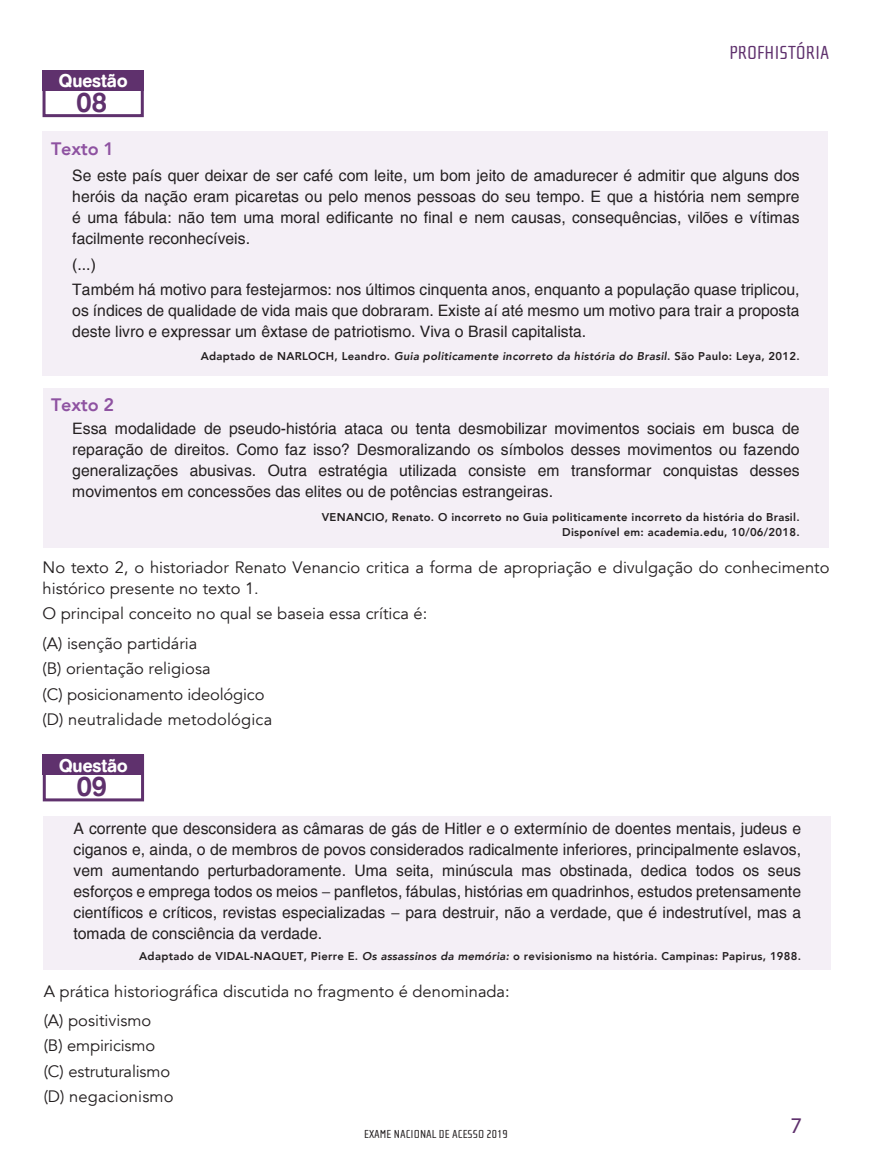
<style>
.page{position:relative;width:872px;height:1170px;background:#fff}
.page>*{position:absolute;margin:0;border:0;box-sizing:border-box;transform-origin:0 0}
.t1{font:500 27px "AG Book Rounded";color:#5f316d}
.t2{font:22.5px "Myriad Pro";color:#5f316d}
.t3{font:19.5px "Cholla Sans";color:#5f316d}
.t4{font:500 18px "AG Book Rounded";color:#fff}
.t5{font:800 18px "Avenir";color:#8e52a1}
.t6{font:16.5px/25.2px "Avenir";color:#231f20}
.t7{font:15.75px/21px "Helvetica";color:#231f20;text-align:justify}
.t8{font:12px "Cholla Sans";color:#231f20}
.t9{font:800 11.25px/15px "Avenir";letter-spacing:.025em;color:#231f20;text-align:right}
.s1{font-style:italic}
.s2{font-family:"Myriad Pro"}
</style>
<div class="page">
<div style="left:43px;top:816px;width:787px;height:154px;background:#f4eff6"></div>
<div style="left:43px;top:754px;width:101px;height:47px;border:3px solid #5f316d"></div>
<div style="left:43px;top:754px;width:101px;height:20px;background:#5f316d"></div>
<div style="left:43px;top:70px;width:101px;height:47px;border:3px solid #5f316d"></div>
<div style="left:43px;top:70px;width:101px;height:20px;background:#5f316d"></div>
<div style="left:42px;top:131px;width:785px;height:244px;background:#f4eff6"></div>
<div style="left:43px;top:388px;width:785px;height:160px;background:#f4eff6"></div>
<p class="t4" style="left:59px;top:71px;width:70px">Questão</p>
<h1 class="t1" style="left:76px;top:87px;width:32px">08</h1>
<p class="t5" style="left:51px;top:138px;width:65px">Texto 1</p>
<p class="t3" style="left:729px;top:42px;width:93px">PROFHISTÓRIA</p>
<p class="t7" style="left:72px;top:166px;width:729px">Se este país quer deixar de ser café com leite, um bom jeito de amadurecer é admitir que alguns dos heróis da nação eram picaretas ou pelo menos pessoas do seu tempo. E que a história nem sempre é uma fábula: não tem uma moral edificante no final e nem causas, consequências, vilões e vítimas facilmente reconhecíveis.</p>
<p class="t7" style="left:72px;top:252px;width:729px;line-height:25.2px">(...)<br>Também há motivo para festejarmos: nos últimos cinquenta anos, enquanto a população quase triplicou,</p>
<p class="t7" style="left:72px;top:300px;width:729px">os índices de qualidade de vida mais que dobraram. Existe aí até mesmo um motivo para trair a proposta deste livro e expressar um êxtase de patriotismo. Viva o Brasil capitalista.</p>
<p class="t9" style="left:201px;top:349px;width:600px">Adaptado de NARLOCH, Leandro. <span class="s1">Guia politicamente incorreto da história do Brasil</span>. São Paulo: Leya, 2012.</p>
<p class="t5" style="left:51px;top:394px;width:65px">Texto 2</p>
<p class="t7" style="left:72px;top:418px;width:729px">Essa modalidade de pseudo-história ataca ou tenta desmobilizar movimentos sociais em busca de reparação de direitos. Como faz isso? Desmoralizando os símbolos desses movimentos ou fazendo generalizações abusivas. Outra estratégia utilizada consiste em transformar conquistas desses movimentos em concessões das elites ou de potências estrangeiras.</p>
<p class="t9" style="left:322px;top:509px;width:479px">VenAncio, Renato. O incorreto no Guia politicamente incorreto da história do Brasil.<br>Disponível em: academia.edu, 10/06/2018.</p>
<p class="t6" style="left:43px;top:557px;width:788px;line-height:21px">No texto 2, o historiador Renato Venancio critica a forma de apropriação e divulgação do conhecimento histórico presente no texto 1.</p>
<p class="t6" style="left:43px;top:599px;width:386px;line-height:29.5px">O principal conceito no qual se baseia essa crítica é: (A) isenção partidária</p>
<p class="t6" style="left:43px;top:656px;width:231px">(B) orientação religiosa<br>(C) posicionamento ideológico (D) neutralidade metodológica</p>
<p class="t4" style="left:59px;top:754px;width:70px">Questão</p>
<h1 class="t1" style="left:77px;top:770px;width:32px">09</h1>
<p class="t7" style="left:73px;top:818px;width:729px">A corrente que desconsidera as câmaras de gás de Hitler e o extermínio de doentes mentais, judeus e ciganos e, ainda, o de membros de povos considerados radicalmente inferiores, principalmente eslavos, vem aumentando perturbadoramente. Uma seita, minúscula mas obstinada, dedica todos os seus esforços e emprega todos os meios <span class="s2">−</span> panfletos, fábulas, histórias em quadrinhos, estudos pretensamente científicos e críticos, revistas especializadas <span class="s2">−</span> para destruir, não a verdade, que é indestrutível, mas a tomada de consciência da verdade.</p>
<p class="t9" style="left:139px;top:948px;width:92px">Adaptado de VIDAL</p>
<p class="t9" style="left:250px;top:948px;width:552px">-NAQUET, Pierre E. <span class="s1">Os assassinos da memória:</span> o revisionismo na história. Campinas: Papirus, 1988.</p>
<p class="t6" style="left:44px;top:976px;width:467px;line-height:29.5px">A prática historiográfica discutida no fragmento é denominada: (A) positivismo</p>
<p class="t6" style="left:44px;top:1033px;width:131px">(B) empiricismo (C) estruturalismo (D) negacionismo</p>
<p class="t8" style="left:364px;top:1126px;width:145px">EXAME NACIONAL DE ACESSO 2019</p>
<h2 class="t2" style="left:790px;top:1111px;width:13px">7</h2>
</div>
